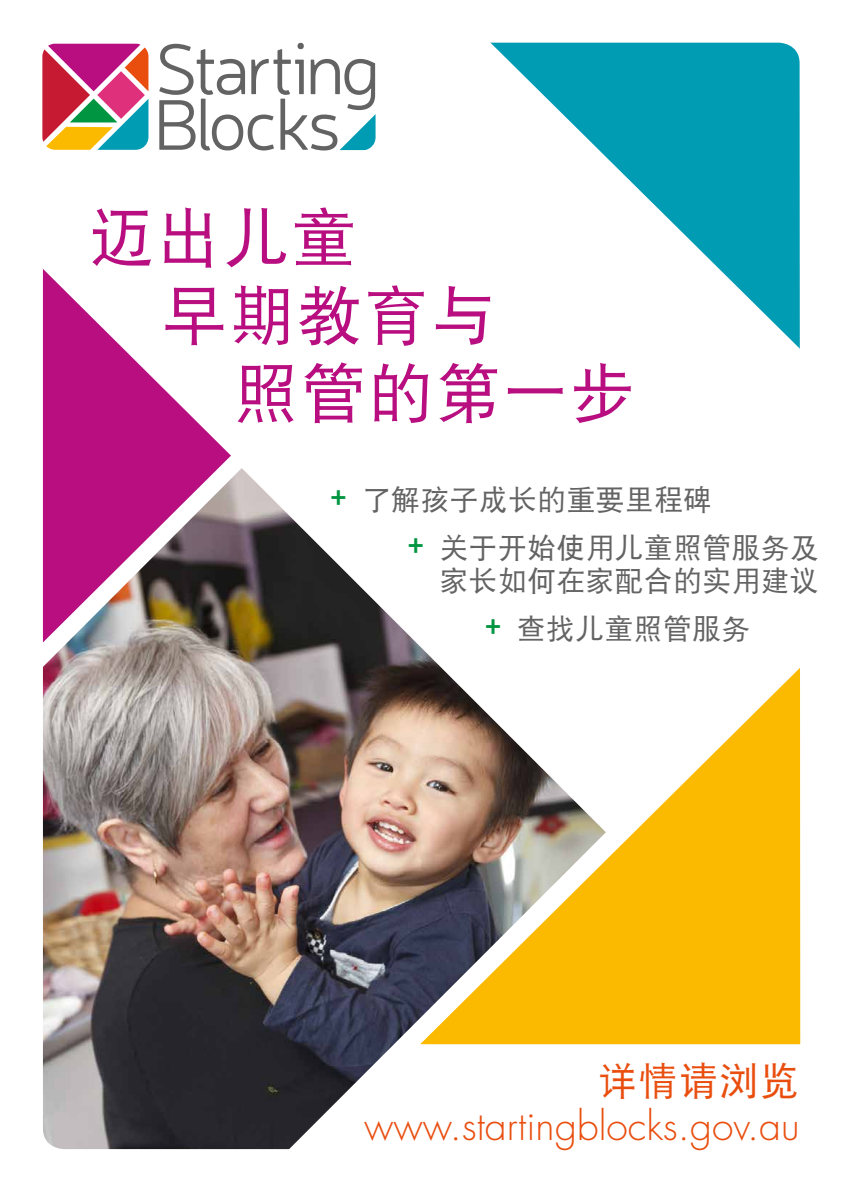
<style>
.page{position:relative;width:842px;height:1191px;background:#fff}
.page>*{position:absolute;margin:0;border:0;box-sizing:border-box;transform-origin:0 0}
.t1{font:64.7px "DFP Hei W5";letter-spacing:.04em;color:#b80e80}
.t2{font:300 39px "Futura Std";color:#e94e0f}
.t3{font:39px "DFP Hei W5";letter-spacing:.04em;color:#e94e0f}
.t4{font:28.6px/48px "DFP Hei W5";letter-spacing:.02em;color:#646363}
</style>
<div class="page">
<img style="left:42px;top:42px;width:759px;height:1108px">
<svg style="left:159px;top:43px;width:217px;height:107px"></svg>
<svg style="left:42px;top:44px;width:106px;height:106px"></svg>
<h1 class="t1" style="left:90px;top:203px;width:268px">迈出儿童</h1>
<h1 class="t1" style="left:162px;top:280px;width:336px">早期教育与</h1>
<h1 class="t1" style="left:234px;top:358px;width:403px">照管的第一步</h1>
<p class="t4" style="left:407px;top:475px;width:413px;text-indent:-77px"><sup>+</sup> 了解孩子成长的重要里程碑<br><sup>+</sup> 关于开始使用儿童照管服务及</p>
<p class="t4" style="left:484px;top:556px;width:336px;text-indent:-45px">家长如何在家配合的实用建议<sup>+</sup> 查找儿童照管服务</p>
<h2 class="t3" style="left:598px;top:1059px;width:203px">详情请浏览</h2>
<h2 class="t2" style="left:364px;top:1102px;width:437px">www.startingblocks.gov.au</h2>
</div>
